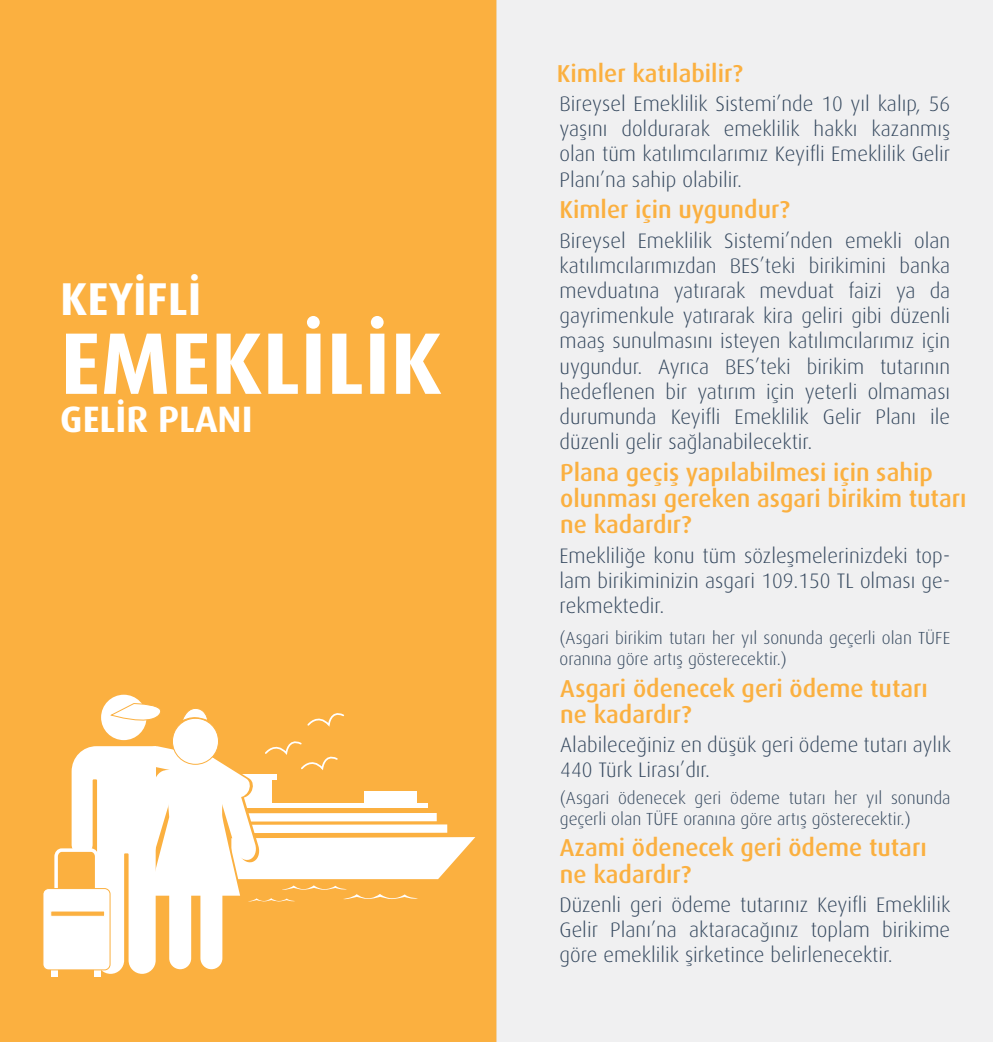
<style>
.page{position:relative;width:993px;height:1042px;background:#fff}
.page>*{position:absolute;margin:0;border:0;box-sizing:border-box;transform-origin:0 0}
.t1{font:700 87.5px "Dax Pro";color:#fff}
.t2{font:700 46.02px "Dax Pro";color:#fff}
.t3{font:700 36.75px "Dax Pro";color:#fff}
.t4{font:500 24.5px/26.2px "Dax Pro";color:#fbb040}
.t5{font:300 21px/25.2px "Dax Pro";color:#36495f;text-align:justify}
.t6{font:300 17.5px/21px "Dax Pro";color:#36495f}
</style>
<div class="page">
<div style="left:0;top:0;width:496px;height:1042px;background:#fbb040"></div>
<div style="left:51px;top:965px;width:7px;height:11px;background:#fff"></div>
<div style="left:94px;top:965px;width:7px;height:11px;background:#fff"></div>
<div style="left:43px;top:888px;width:67px;height:82px;background:#fff;border-radius:6px"></div>
<div style="left:42px;top:888px;width:68px;height:82px;border:1px solid #fbb040;border-radius:6px"></div>
<div style="left:50px;top:910px;width:55px;height:7px;background:#fbb040;border:1px solid #fff"></div>
<svg style="left:53px;top:694px;width:422px;height:280px"></svg>
<div style="left:496px;top:0;width:496px;height:1042px;background:#f0f0f1"></div>
<h2 class="t2" style="left:60px;top:268px;width:142px">KEYİFLİ</h2>
<h1 class="t1" style="left:60px;top:306px;width:383px">EMEKLİLİK</h1>
<h3 class="t3" style="left:60px;top:395px;width:194px">GELİR PLANI</h3>
<p class="t4" style="left:556px;top:59px;width:187px">Kimler katılabilir?</p>
<p class="t5" style="left:559px;top:91px;width:392px">Bireysel Emeklilik Sistemi’nde 10 yıl kalıp, 56 yaşını doldurarak emeklilik hakkı kazanmış olan tüm katılımcılarımız Keyifli Emeklilik Gelir Planı’na sahip olabilir.</p>
<p class="t5" style="left:559px;top:227px;width:392px">Bireysel Emeklilik Sistemi’nden emekli olan katılımcılarımızdan BES’teki birikimini banka mevduatına yatırarak mevduat faizi ya da gayrimenkule yatırarak kira geliri gibi düzenli maaş sunulmasını isteyen katılımcılarımız için uygundur. Ayrıca BES’teki birikim tutarının hedeflenen bir yatırım için yeterli olmaması durumunda Keyifli Emeklilik Gelir Planı ile düzenli gelir sağlanabilecektir.</p>
<p class="t4" style="left:559px;top:196px;width:232px">Kimler için uygundur?</p>
<p class="t4" style="left:560px;top:458px;width:407px">Plana geçiş yapılabilmesi için sahip olunması gereken asgari birikim tutarı ne kadardır?</p>
<p class="t5" style="left:559px;top:542px;width:392px">Emekliliğe konu tüm sözleşmelerinizdeki top&shy;lam birikiminizin asgari 109.150 TL olması ge&shy;rekmektedir.</p>
<p class="t6" style="left:559px;top:627px;width:392px">(Asgari birikim tutarı her yıl sonunda geçerli olan TÜFE oranına göre artış gösterecektir.)</p>
<p class="t4" style="left:560px;top:674px;width:369px">Asgari ödenecek geri ödeme tutarı ne kadardır?</p>
<p class="t5" style="left:560px;top:731px;width:392px">Alabileceğiniz en düşük geri ödeme tutarı aylık<br>440 Türk Lirası’dır.</p>
<p class="t6" style="left:559px;top:786px;width:392px">(Asgari ödenecek geri ödeme tutarı her yıl sonunda geçerli olan TÜFE oranına göre artış gösterecektir.)</p>
<p class="t4" style="left:559px;top:834px;width:368px">Azami ödenecek geri ödeme tutarı ne kadardır?</p>
<p class="t5" style="left:559px;top:891px;width:392px">Düzenli geri ödeme tutarınız Keyifli Emeklilik Gelir Planı’na aktaracağınız toplam birikime göre emeklilik şirketince belirlenecektir.</p>
</div>
